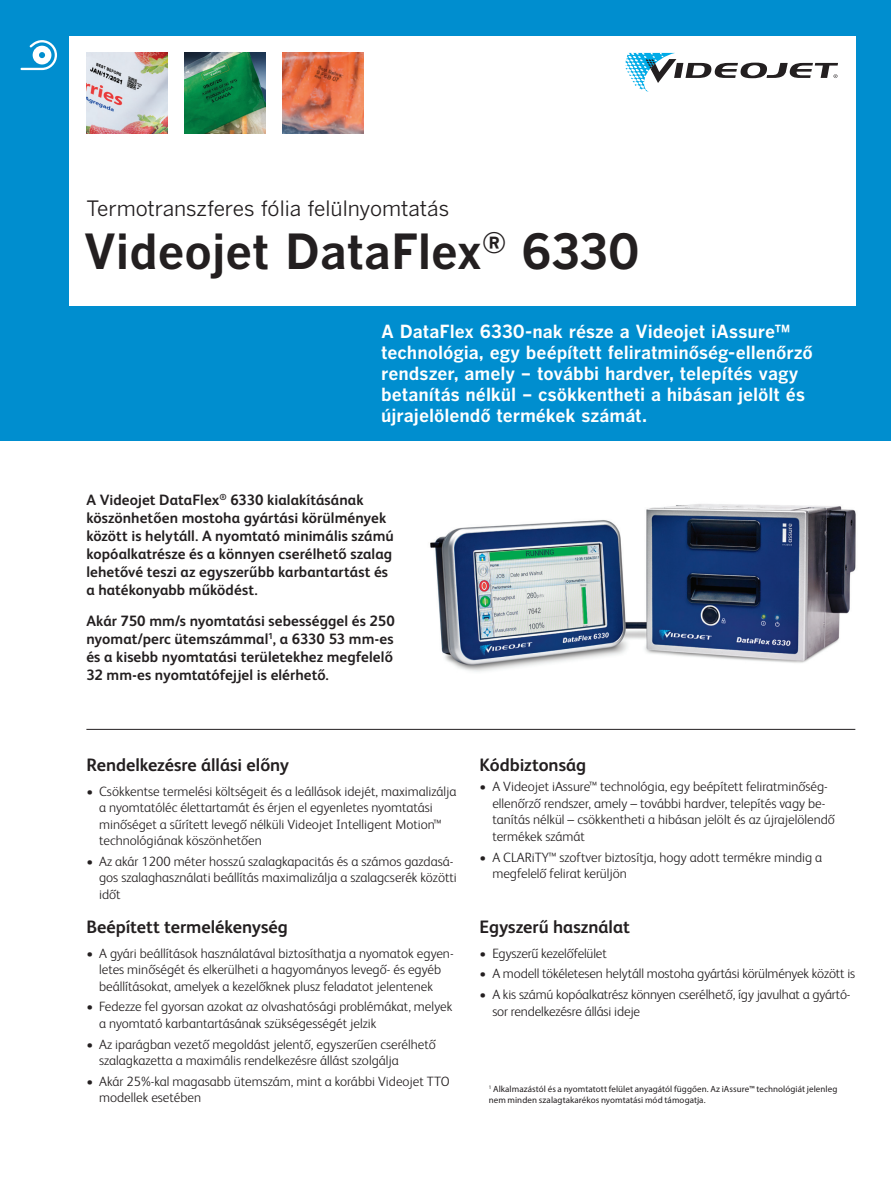
<style>
.page{position:relative;width:891px;height:1188px;background:#fff}
.page>*{position:absolute;margin:0;border:0;box-sizing:border-box;transform-origin:0 0}
.Paragraph_Style_1{font:700 48px "Benton Gothic";color:#231f20}
.Datasheet_product_ti{font:21px "Benton Gothic";letter-spacing:-.01em;color:#231f20}
.Datasheet_callout_fr{font:700 18px/21px "Benton Gothic";color:#fff}
.Datasheet_sub_front{font:700 18px "FS Albert Pro";color:#231f20}
.Datasheet_body_front{font:700 18px "FS Albert Pro";letter-spacing:-.005em;color:#231f20}
.Datasheet_Intro_fron{font:700 15px/18px "FS Albert Pro";letter-spacing:.005em;color:#231f20}
.Datasheet_body_front-2{font:300 13.5px/16.5px "FS Albert Pro";color:#231f20}
.Box_Out_Header_32pt{font:9px/10.5px "Myriad Pro";letter-spacing:.01em;color:#231f20}
</style>
<div class="page">
<div style="left:0;top:0;width:891px;height:441px;background:#008ecf"></div>
<div style="left:69px;top:36px;width:786px;height:270px;background:#fff"></div>
<svg style="left:21px;top:40px;width:36px;height:30px"></svg>
<svg style="left:625px;top:53px;width:213px;height:39px"></svg>
<hr style="left:86px;top:729px;width:769px;height:1px;background:#231f20">
<img style="left:430px;top:504px;width:426px;height:168px">
<img style="left:283px;top:53px;width:81px;height:81px">
<img style="left:86px;top:53px;width:81px;height:81px">
<img style="left:185px;top:53px;width:81px;height:81px">
<p class="Datasheet_product_ti" style="left:86px;top:197px;width:364px">Termotranszferes fólia felülnyomtatás</p>
<p class="Paragraph_Style_1" style="left:84px;top:224px;width:558px">Videojet DataFlex<sup>®</sup> 6330</p>
<p class="Datasheet_callout_fr" style="left:381px;top:321px;width:433px">A DataFlex 6330-nak része a Videojet iAssure™ technológia, egy beépített feliratmino˝ség-elleno˝rzo˝ rendszer, amely – további hardver, telepítés vagy betanítás nélkül – csökkentheti a hibásan jelölt és újrajelölendo˝ termékek számát.</p>
<p class="Datasheet_Intro_fron" style="left:86px;top:490px;width:309px">A Videojet DataFlex<sup>®</sup> 6330 kialakításának köszönhetően mostoha gyártási körülmények között is helytáll. A nyomtató minimális számú kopóalkatrésze és a könnyen cserélhető szalag lehetővé teszi az egyszerűbb karbantartást és a hatékonyabb működést.</p>
<p class="Datasheet_Intro_fron" style="left:86px;top:611px;width:310px">Akár 750 mm/s nyomtatási sebességgel és 250 nyomat/perc ütemszámmal<sup>1</sup>, a 6330 53 mm-es és a kisebb nyomtatási területekhez megfelelő 32 mm-es nyomtatófejjel is elérhető.</p>
<p class="Datasheet_sub_front" style="left:86px;top:752px;width:204px">Rendelkezésre állási előny</p>
<p class="Datasheet_body_front-2" style="left:99px;top:782px;width:359px;text-indent:-13px">• Csökkentse termelési költségeit és a leállások idejét, maximalizálja a nyomtatóléc élettartamát és érjen el egyenletes nyomtatási minőséget a sűrített levegő nélküli Videojet Intelligent Motion™ technológiának köszönhetően</p>
<p class="Datasheet_body_front-2" style="left:99px;top:852px;width:359px;text-indent:-13px">• Az akár 1200 méter hosszú szalagkapacitás és a számos gazdasá&shy;gos szalaghasználati beállítás maximalizálja a szalagcserék közötti időt</p>
<p class="Datasheet_sub_front" style="left:86px;top:914px;width:203px">Beépített termelékenység</p>
<p class="Datasheet_body_front-2" style="left:86px;top:944px;width:369px;text-align:center">• A gyári beállítások használatával biztosíthatja a nyomatok egyen&shy;letes minőségét és elkerülheti a hagyományos levegő- és egyéb beállításokat, amelyek a kezelőknek plusz feladatot jelentenek</p>
<p class="Datasheet_body_front-2" style="left:99px;top:998px;width:355px;text-indent:-13px">• Fedezze fel gyorsan azokat az olvashatósági problémákat, melyek a nyomtató karbantartásának szükségességét jelzik</p>
<p class="Datasheet_body_front-2" style="left:99px;top:1035px;width:338px;text-indent:-13px">• Az iparágban vezető megoldást jelentő, egyszerűen cserélhető szalagkazetta a maximális rendelkezésre állást szolgálja</p>
<p class="Datasheet_body_front-2" style="left:99px;top:1072px;width:352px;text-indent:-13px">• Akár 25%-kal magasabb ütemszám, mint a korábbi Videojet TTO modellek esetében</p>
<p class="Datasheet_body_front" style="left:480px;top:752px;width:108px">Kódbiztonság</p>
<p class="Datasheet_body_front-2" style="left:492px;top:778px;width:344px;text-indent:-13px">• A Videojet iAssure™ technológia, egy beépített feliratminőség&shy;ellenőrző rendszer, amely – további hardver, telepítés vagy be&shy;tanítás nélkül – csökkentheti a hibásan jelölt és az újrajelölendő termékek számát</p>
<p class="Datasheet_body_front-2" style="left:492px;top:848px;width:331px;text-indent:-13px">• A CLARiTY™ szoftver biztosítja, hogy adott termékre mindig a megfelelő felirat kerüljön</p>
<p class="Datasheet_sub_front" style="left:480px;top:914px;width:152px">Egyszerű használat</p>
<p class="Datasheet_body_front-2" style="left:480px;top:944px;width:129px">• Egyszerű kezelőfelület</p>
<p class="Datasheet_body_front-2" style="left:480px;top:965px;width:377px">• A modell tökéletesen helytáll mostoha gyártási körülmények között is</p>
<p class="Datasheet_body_front-2" style="left:492px;top:985px;width:360px;text-indent:-13px">• A kis számú kopóalkatrész könnyen cserélhető, így javulhat a gyártó&shy;sor rendelkezésre állási ideje</p>
<p class="Box_Out_Header_32pt" style="left:489px;top:1084px;width:350px"><sup>1</sup> Alkalmazástól és a nyomtatott felület anyagától függően. Az iAssure™ technológiát jelenleg nem minden szalagtakarékos nyomtatási mód támogatja.</p>
</div>
